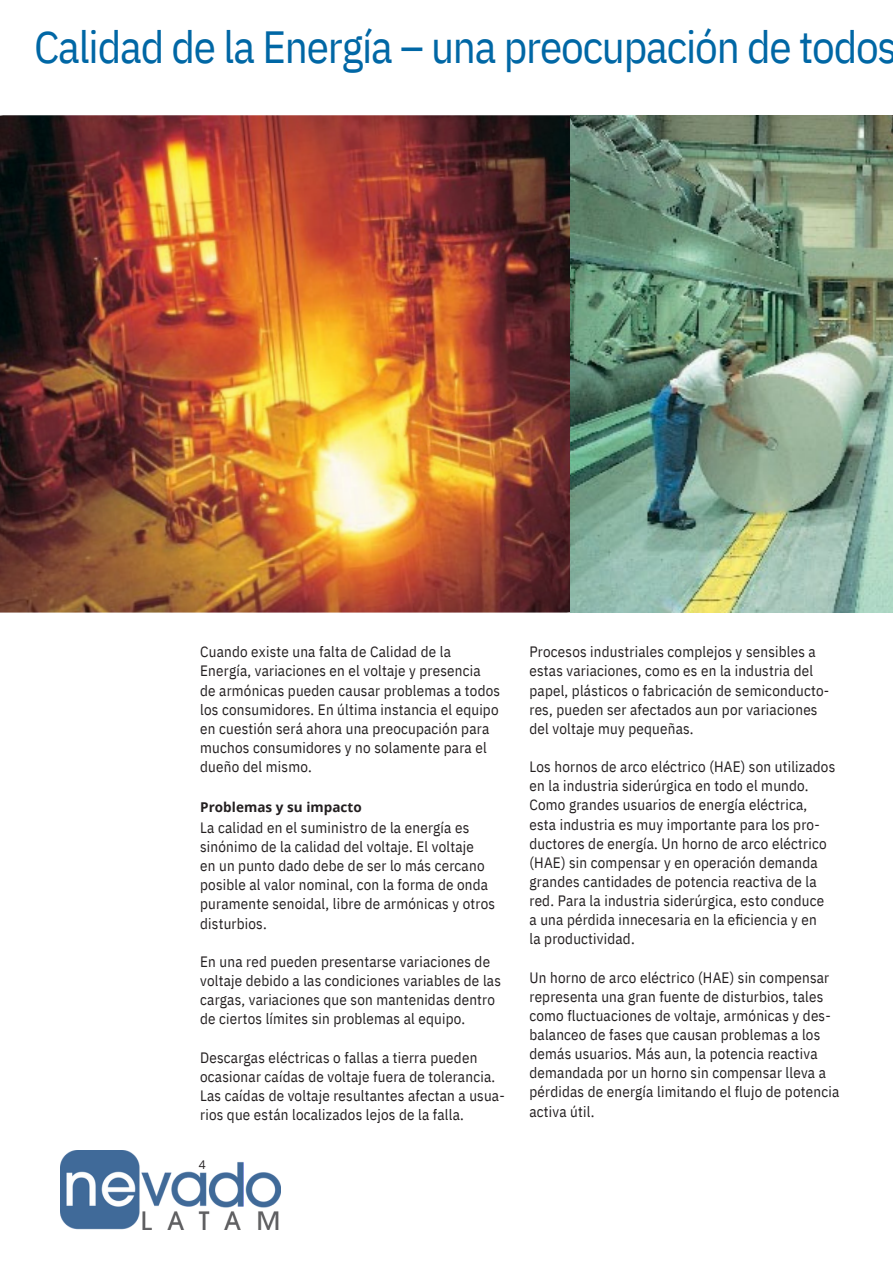
<style>
.page{position:relative;width:893px;height:1264px;background:#fff}
.page>*{position:absolute;margin:0;border:0;box-sizing:border-box;transform-origin:0 0}
.t1{font:45px "IBM Plex Sans Cond";letter-spacing:-.025em;color:#0067a5}
.t2{font:15px/19.2px "IBM Plex Sans Cond";letter-spacing:.015em;color:#231f20}
.t3{font:700 13.5px "Open Sans";letter-spacing:.005em;color:#231f20}
.t4{font:12px "Open Sans";color:#231f20}
</style>
<div class="page">
<img style="left:0;top:115px;width:570px;height:497px">
<img style="left:570px;top:115px;width:322px;height:497px">
<img style="left:61px;top:1150px;width:219px;height:79px">
<p class="t1" style="left:34px;top:17px;width:864px">Calidad de la Energía – una preocupación de todos</p>
<p class="t2" style="left:200px;top:642px;width:301px">Cuando existe una falta de Calidad de la Energía, variaciones en el voltaje y presencia<br>de armónicas pueden causar problemas a todos los consumidores. En última instancia el equipo en cuestión será ahora una preocupación para muchos consumidores y no solamente para el dueño del mismo.</p>
<h2 class="t3" style="left:200px;top:797px;width:163px">Problemas y su impacto</h2>
<p class="t2" style="left:200px;top:817px;width:296px">La calidad en el suministro de la energía es sinónimo de la calidad del voltaje. El voltaje<br>en un punto dado debe de ser lo más cercano posible al valor nominal, con la forma de onda puramente senoidal, libre de armónicas y otros disturbios.</p>
<h2 class="t2" style="left:200px;top:951px;width:302px">En una red pueden presentarse variaciones de voltaje debido a las condiciones variables de las cargas, variaciones que son mantenidas dentro de ciertos límites sin problemas al equipo.</h2>
<h2 class="t2" style="left:200px;top:1047px;width:306px">Descargas eléctricas o fallas a tierra pueden ocasionar caídas de voltaje fuera de tolerancia.<br>Las caídas de voltaje resultantes afectan a usua&shy;rios que están localizados lejos de la falla.</h2>
<p class="t4" style="left:199px;top:1155px;width:8px">4</p>
<h2 class="t2" style="left:529px;top:642px;width:301px">Procesos industriales complejos y sensibles a estas variaciones, como es en la industria del papel, plásticos o fabricación de semiconducto&shy;res, pueden ser afectados aun por variaciones del voltaje muy pequeñas.</h2>
<h2 class="t2" style="left:529px;top:757px;width:307px">Los hornos de arco eléctrico (HAE) son utilizados en la industria siderúrgica en todo el mundo.<br>Como grandes usuarios de energía eléctrica, esta industria es muy importante para los pro&shy;ductores de energía. Un horno de arco eléctrico (HAE) sin compensar y en operación demanda grandes cantidades de potencia reactiva de la red. Para la industria siderúrgica, esto conduce<br>a una pérdida innecesaria en la eficiencia y en<br>la productividad.</h2>
<p class="t2" style="left:529px;top:967px;width:311px">Un horno de arco eléctrico (HAE) sin compensar representa una gran fuente de disturbios, tales como fluctuaciones de voltaje, armónicas y des&shy;balanceo de fases que causan problemas a los demás usuarios. Más aun, la potencia reactiva demandada por un horno sin compensar lleva a pérdidas de energía limitando el flujo de potencia activa útil.</p>
</div>
